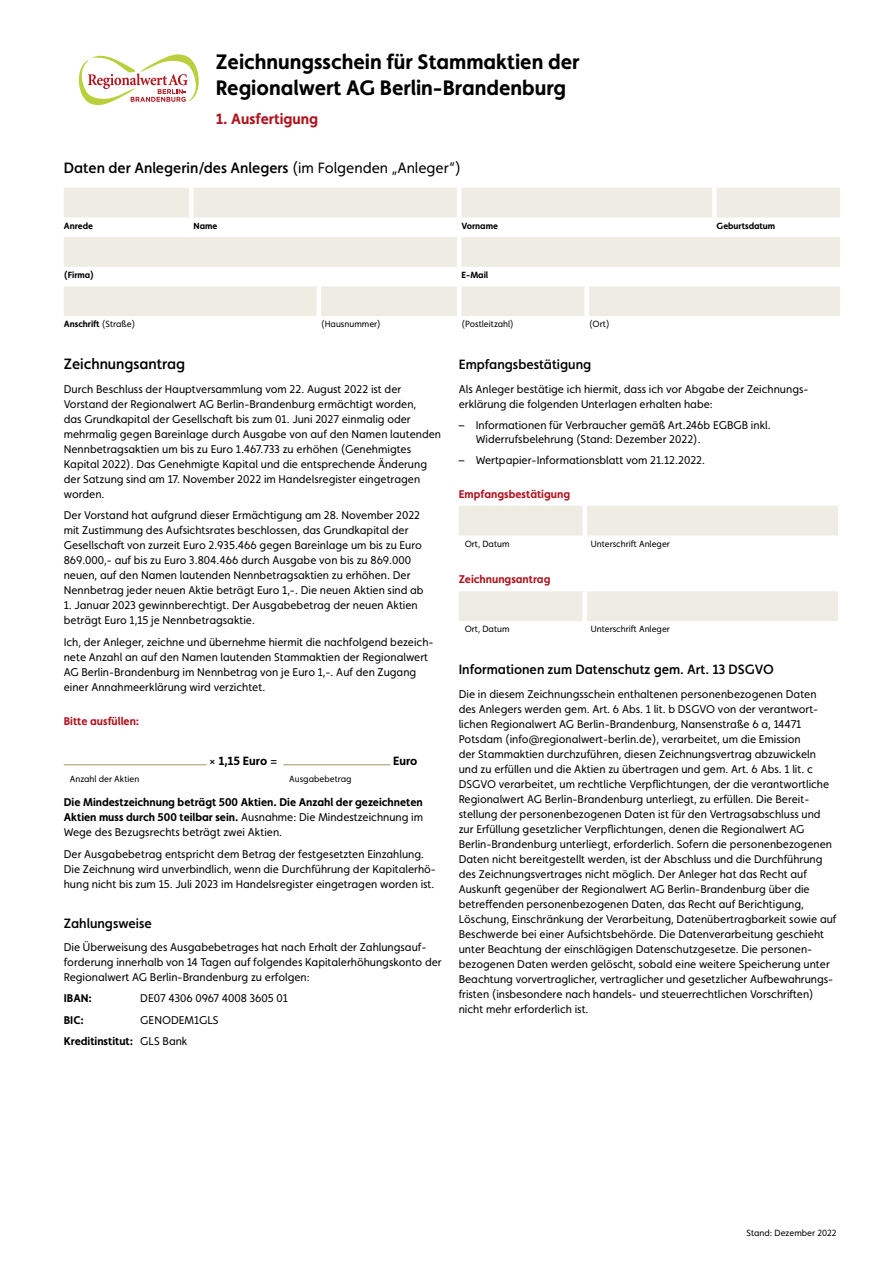
<style>
.page{position:relative;width:893px;height:1263px;background:#fff}
.page>*{position:absolute;margin:0;border:0;box-sizing:border-box;transform-origin:0 0}
.t1{font:700 21px/25.5px "Faricy New";color:#000}
.t2{font:500 15px "Faricy New";color:#000}
.t3{font:700 15px "Faricy New";color:#af141e}
.t4{font:500 13.5px "Faricy New";color:#000}
.t5{font:700 12px "Faricy New";color:#000}
.t6{font:11.25px/15px "Faricy New";color:#000}
.t7{font:700 11.25px/15px "Faricy New";color:#000;text-align:justify}
.t8{font:700 11.25px "Faricy New";color:#af141e}
.t9{font:9px "Faricy New";color:#000}
.t10{font:700 9px "Faricy New";color:#000}
.s1{font-weight:400}
.s2{font-weight:700}
</style>
<div class="page">
<svg style="left:78px;top:54px;width:121px;height:51px"></svg>
<svg style="left:64px;top:188px;width:776px;height:128px;fill:#efece3"></svg>
<div style="left:189px;top:188px;width:5px;height:30px;background:#fff"></div>
<hr style="left:457px;top:188px;width:4px;height:30px;background:#fff">
<div style="left:189px;top:218px;width:5px;height:19px;background:#fff"></div>
<hr style="left:457px;top:218px;width:4px;height:19px;background:#fff">
<hr style="left:457px;top:237px;width:4px;height:30px;background:#fff">
<hr style="left:457px;top:267px;width:4px;height:19px;background:#fff">
<hr style="left:317px;top:286px;width:4px;height:30px;background:#fff">
<hr style="left:457px;top:286px;width:4px;height:30px;background:#fff">
<hr style="left:585px;top:286px;width:4px;height:30px;background:#fff">
<div style="left:712px;top:188px;width:5px;height:30px;background:#fff"></div>
<div style="left:712px;top:218px;width:5px;height:19px;background:#fff"></div>
<hr style="left:64px;top:764px;width:143px;height:1px;background:#afa275">
<hr style="left:283px;top:764px;width:107px;height:1px;background:#afa275">
<div style="left:459px;top:506px;width:379px;height:29px;background:#efece3"></div>
<hr style="left:583px;top:506px;width:4px;height:29px;background:#fff">
<div style="left:459px;top:591px;width:379px;height:30px;background:#efece3"></div>
<hr style="left:583px;top:591px;width:4px;height:30px;background:#fff">
<h1 class="t1" style="left:216px;top:49px;width:365px">Zeichnungsschein für Stammaktien der<br>Regionalwert AG Berlin-Brandenburg</h1>
<h2 class="t3" style="left:216px;top:110px;width:104px">1. Ausfertigung</h2>
<h2 class="t2" style="left:64px;top:159px;width:399px">Daten der Anlegerin/des Anlegers <span class="s1">(im Folgenden „Anleger“)</span></h2>
<p class="t10" style="left:64px;top:220px;width:31px">Anrede</p>
<p class="t10" style="left:194px;top:220px;width:25px">Name</p>
<p class="t10" style="left:461px;top:220px;width:38px">Vorname</p>
<p class="t10" style="left:717px;top:220px;width:60px">Geburtsdatum</p>
<p class="t10" style="left:64px;top:269px;width:32px">(Firma)</p>
<p class="t10" style="left:461px;top:269px;width:28px">E-Mail</p>
<p class="t10" style="left:64px;top:318px;width:73px">Anschrift <span class="s1">(Straße)</span></p>
<p class="t9" style="left:321px;top:319px;width:61px">(Hausnummer)</p>
<p class="t9" style="left:461px;top:319px;width:54px">(Postleitzahl)</p>
<p class="t9" style="left:589px;top:319px;width:22px">(Ort)</p>
<h2 class="t2" style="left:64px;top:355px;width:123px">Zeichnungsantrag</h2>
<p class="t6" style="left:64px;top:382px;width:379px">Durch Beschluss der Hauptversammlung vom 22. August 2022 ist der Vorstand der Regionalwert AG Berlin-Brandenburg ermächtigt worden,<br>das Grundkapital der Gesellschaft bis zum 01. Juni 2027 einmalig oder mehrmalig gegen Bareinlage durch Ausgabe von auf den Namen lautenden Nennbetragsaktien um bis zu Euro 1.467.733 zu erhöhen (Genehmigtes Kapital 2022). Das Genehmigte Kapital und die entsprechende Änderung der Satzung sind am 17. November 2022 im Handelsregister eingetragen worden.</p>
<p class="t6" style="left:64px;top:508px;width:361px">Der Vorstand hat aufgrund dieser Ermächtigung am 28. November 2022 mit Zustimmung des Aufsichtsrates beschlossen, das Grundkapital der Gesellschaft von zurzeit Euro 2.935.466 gegen Bareinlage um bis zu Euro 869.000,- auf bis zu Euro 3.804.466 durch Ausgabe von bis zu 869.000 neuen, auf den Namen lautenden Nennbetragsaktien zu erhöhen. Der Nennbetrag jeder neuen Aktie beträgt Euro 1,-. Die neuen Aktien sind ab</p>
<p class="t6" style="left:64px;top:598px;width:355px">1. Januar 2023 gewinnberechtigt. Der Ausgabebetrag der neuen Aktien beträgt Euro 1,15 je Nennbetragsaktie.</p>
<p class="t6" style="left:64px;top:634px;width:371px">Ich, der Anleger, zeichne und übernehme hiermit die nachfolgend bezeich&shy;nete Anzahl an auf den Namen lautenden Stammaktien der Regionalwert AG Berlin-Brandenburg im Nennbetrag von je Euro 1,-. Auf den Zugang einer Annahmeerklärung wird verzichtet.</p>
<p class="t8" style="left:64px;top:714px;width:77px">Bitte ausfüllen:</p>
<p class="t5" style="left:210px;top:754px;width:69px"><span class="s1">×</span> 1,15 Euro <span class="s1">=</span></p>
<p class="t5" style="left:393px;top:754px;width:26px">Euro</p>
<p class="t9" style="left:70px;top:774px;width:71px">Anzahl der Aktien</p>
<p class="t9" style="left:289px;top:774px;width:64px">Ausgabebetrag</p>
<p class="t7" style="left:64px;top:795px;width:361px">Die Mindestzeichnung beträgt 500 Aktien. Die Anzahl der gezeichneten Aktien muss durch 500 teilbar sein. <span class="s1">Ausnahme: Die Mindestzeichnung im Wege des Bezugsrechts beträgt zwei Aktien.</span></p>
<p class="t6" style="left:64px;top:846px;width:374px">Der Ausgabebetrag entspricht dem Betrag der festgesetzten Einzahlung.<br>Die Zeichnung wird unverbindlich, wenn die Durchführung der Kapitalerhö&shy;hung nicht bis zum 15. Juli 2023 im Handelsregister eingetragen worden ist.</p>
<p class="t4" style="left:64px;top:915px;width:89px">Zahlungsweise</p>
<p class="t6" style="left:64px;top:939px;width:379px">Die Überweisung des Ausgabebetrages hat nach Erhalt der Zahlungsauf&shy;forderung innerhalb von 14 Tagen auf folgendes Kapitalerhöhungskonto der<br>Regionalwert AG Berlin-Brandenburg zu erfolgen:</p>
<p class="t7" style="left:64px;top:991px;width:30px">IBAN:</p>
<p class="t6" style="left:140px;top:991px;width:149px">DE07 4306 0967 4008 3605 01</p>
<p class="t7" style="left:64px;top:1012px;width:22px">BIC:</p>
<p class="t4" style="left:459px;top:357px;width:134px">Empfangsbestätigung</p>
<p class="t6" style="left:459px;top:382px;width:350px">Als Anleger bestätige ich hiermit, dass ich vor Abgabe der Zeichnungs&shy;erklärung die folgenden Unterlagen erhalten habe:</p>
<p class="t6" style="left:476px;top:418px;width:296px;line-height:14.2px;text-indent:-17px">– Informationen für Verbraucher gemäß Art.246b EGBGB inkl.<br>Widerrufsbelehrung (Stand: Dezember 2022).</p>
<p class="t6" style="left:459px;top:452px;width:248px">– Wertpapier-Informationsblatt vom 21.12.2022.</p>
<p class="t8" style="left:459px;top:487px;width:113px">Empfangsbestätigung</p>
<p class="t9" style="left:465px;top:538px;width:46px">Ort, Datum</p>
<p class="t9" style="left:591px;top:538px;width:81px">Unterschrift Anleger</p>
<p class="t8" style="left:459px;top:572px;width:93px">Zeichnungsantrag</p>
<p class="t9" style="left:465px;top:624px;width:46px">Ort, Datum</p>
<p class="t9" style="left:591px;top:624px;width:81px">Unterschrift Anleger</p>
<p class="t4" style="left:459px;top:662px;width:317px">Informationen zum Datenschutz gem. Art. 13 DSGVO</p>
<p class="t6" style="left:459px;top:686px;width:379px">Die in diesem Zeichnungsschein enthaltenen personenbezogenen Daten des Anlegers werden gem. Art. 6 Abs. 1 lit. b DSGVO von der verantwort&shy;lichen Regionalwert AG Berlin-Brandenburg, Nansenstraße 6 a, 14471<br>Potsdam (info@regionalwert-berlin.de), verarbeitet, um die Emission<br>der Stammaktien durchzuführen, diesen Zeichnungsvertrag abzuwickeln und zu erfüllen und die Aktien zu übertragen und gem. Art. 6 Abs. 1 lit. c DSGVO verarbeitet, um rechtliche Verpflichtungen, der die verantwortliche Regionalwert AG Berlin-Brandenburg unterliegt, zu erfüllen. Die Bereit&shy;stellung der personenbezogenen Daten ist für den Vertragsabschluss und zur Erfüllung gesetzlicher Verpflichtungen, denen die Regionalwert AG Berlin-Brandenburg unterliegt, erforderlich. Sofern die personenbezogenen Daten nicht bereitgestellt werden, ist der Abschluss und die Durchführung des Zeichnungsvertrages nicht möglich. Der Anleger hat das Recht auf Auskunft gegenüber der Regionalwert AG Berlin-Brandenburg über die betreffenden personenbezogenen Daten, das Recht auf Berichtigung, Löschung, Einschränkung der Verarbeitung, Datenübertragbarkeit sowie auf Beschwerde bei einer Aufsichtsbehörde. Die Datenverarbeitung geschieht unter Beachtung der einschlägigen Datenschutzgesetze. Die personen&shy;bezogenen Daten werden gelöscht, sobald eine weitere Speicherung unter Beachtung vorvertraglicher, vertraglicher und gesetzlicher Aufbewahrungs&shy;fristen (insbesondere nach handels- und steuerrechtlichen Vorschriften) nicht mehr erforderlich ist.</p>
<p class="t6" style="left:64px;top:1009px;width:156px;line-height:21.3px;text-indent:77px">GENODEM1GLS<br><span class="s2">Kreditinstitut:</span> GLS Bank</p>
<p class="t9" style="left:746px;top:1227px;width:92px">Stand: Dezember 2022</p>
</div>
